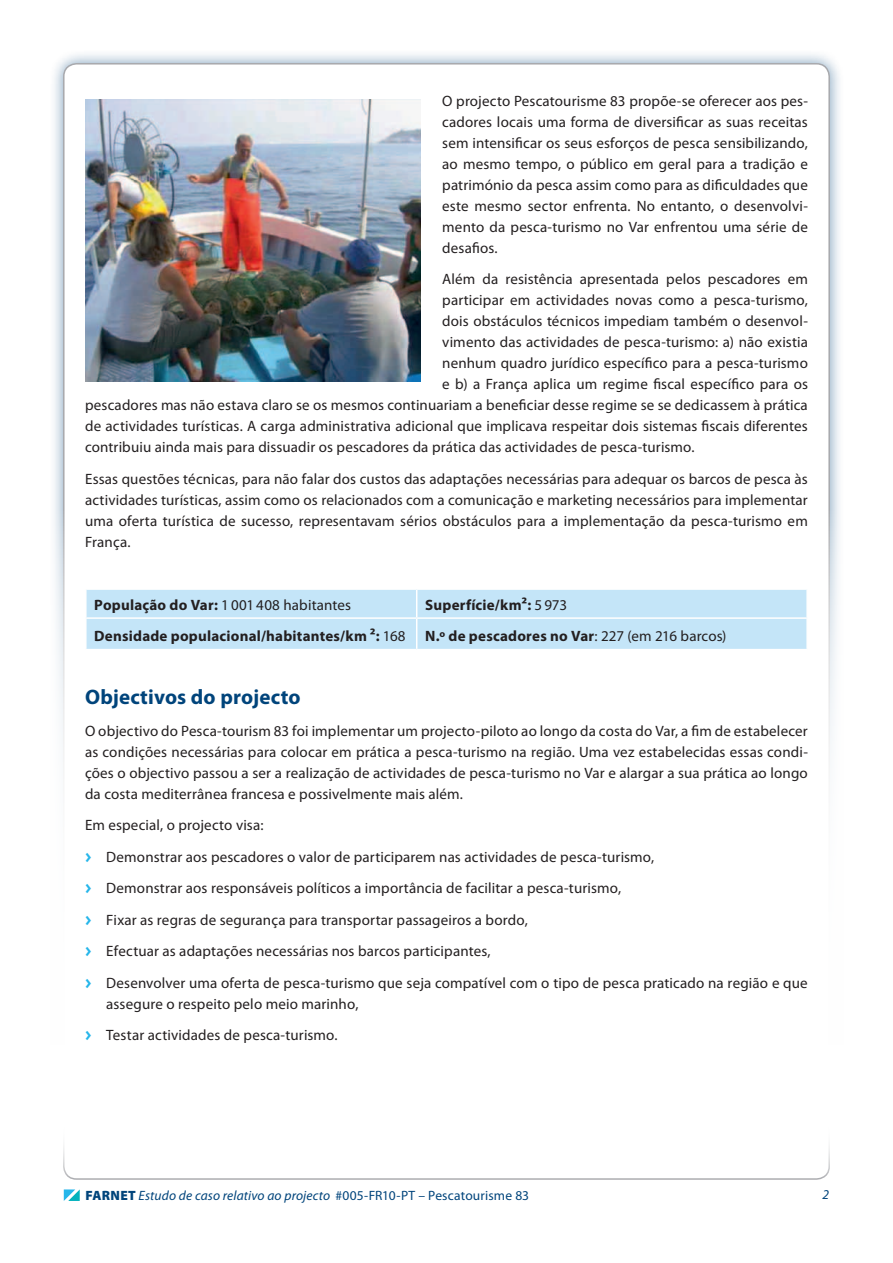
<style>
.page{position:relative;width:893px;height:1263px;background:#fff}
.page>*{position:absolute;margin:0;border:0;box-sizing:border-box;transform-origin:0 0}
.t1{font:700 21px "Myriad Pro";letter-spacing:.005em;color:#00447b}
.t2{font:15px/21px "Myriad Pro";letter-spacing:.01em;color:#231f20;text-align:justify}
.t3{font:700 15px "Myriad Pro";letter-spacing:.015em;color:#231f20}
.t4{font:italic 13.5px "Myriad Pro";letter-spacing:.01em;color:#00447b}
.s1{font-weight:700}
.s2{font-weight:400}
.s3{font-family:"Meta Plus Bold Caps";color:#26b6ea}
.s4{font-weight:900;font-style:normal}
.s5{font-style:normal}
</style>
<div class="page">
<div style="left:49px;top:49px;width:795px;height:1165px;background:#00447b;opacity:.5"></div>
<div style="left:64px;top:64px;width:765px;height:1135px;background:#fff;border-radius:13px"></div>
<div style="left:0;top:510px;width:893px;height:753px;background:#fff"></div>
<svg style="left:63px;top:1146px;width:767px;height:34px"></svg>
<svg style="left:64px;top:1189px;width:16px;height:12px"></svg>
<div style="left:86px;top:589px;width:720px;height:60px;background:#c4e5f8"></div>
<hr style="left:85px;top:617px;width:332px;height:2px;background:#fff">
<hr style="left:85px;top:619px;width:2px;height:30px;background:#fff">
<hr style="left:417px;top:617px;width:391px;height:2px;background:#fff">
<hr style="left:416px;top:619px;width:1px;height:30px;background:#fff">
<img style="left:85px;top:100px;width:336px;height:281px">
<p class="t2" style="left:442px;top:90px;width:367px">O projecto Pescatourisme 83 propõe-se oferecer aos pes&shy;cadores locais uma forma de diversificar as suas receitas sem intensificar os seus esforços de pesca sensibilizando, ao mesmo tempo, o público em geral para a tradição e património da pesca assim como para as dificuldades que este mesmo sector enfrenta. No entanto, o desenvolvi&shy;mento da pesca-turismo no Var enfrentou uma série de desafios.</p>
<p class="t2" style="left:442px;top:268px;width:367px">Além da resistência apresentada pelos pescadores em</p>
<p class="t2" style="left:442px;top:289px;width:367px">participar em actividades novas como a pesca-turismo,</p>
<p class="t2" style="left:442px;top:310px;width:367px">dois obstáculos técnicos impediam também o desenvol-</p>
<p class="t2" style="left:442px;top:331px;width:367px">vimento das actividades de pesca-turismo: a) não existia</p>
<p class="t2" style="left:442px;top:352px;width:367px">nenhum quadro jurídico específico para a pesca-turismo</p>
<p class="t2" style="left:442px;top:373px;width:367px">e b) a França aplica um regime fiscal específico para os</p>
<p class="t2" style="left:85px;top:394px;width:724px">pescadores mas não estava claro se os mesmos continuariam a beneficiar desse regime se se dedicassem à prática</p>
<p class="t2" style="left:85px;top:415px;width:724px">de actividades turísticas. A carga administrativa adicional que implicava respeitar dois sistemas fiscais diferentes</p>
<p class="t2" style="left:85px;top:436px;width:611px">contribuiu ainda mais para dissuadir os pescadores da prática das actividades de pesca-turismo.</p>
<p class="t2" style="left:85px;top:468px;width:724px">Essas questões técnicas, para não falar dos custos das adaptações necessárias para adequar os barcos de pesca às actividades turísticas, assim como os relacionados com a comunicação e marketing necessários para implementar uma oferta turística de sucesso, representavam sérios obstáculos para a implementação da pesca-turismo em França.</p>
<p class="t2" style="left:94px;top:594px;width:258px"><span class="s1">População do Var:</span> 1 001 408 habitantes</p>
<p class="t3" style="left:425px;top:595px;width:144px">Superfície/km²: <span class="s2">5 973</span></p>
<p class="t3" style="left:94px;top:626px;width:313px">Densidade populacional/habitantes/km ²: <span class="s2">168</span></p>
<p class="t3" style="left:425px;top:626px;width:303px">N.º de pescadores no Var<span class="s2">: 227 (em 216 barcos)</span></p>
<h1 class="t1" style="left:85px;top:683px;width:217px">Objectivos do projecto</h1>
<p class="t2" style="left:85px;top:720px;width:724px">O objectivo do Pesca-tourism 83 foi implementar um projecto-piloto ao longo da costa do Var, a fim de estabelecer as condições necessárias para colocar em prática a pesca-turismo na região. Uma vez estabelecidas essas condi&shy;ções o objectivo passou a ser a realização de actividades de pesca-turismo no Var e alargar a sua prática ao longo da costa mediterrânea francesa e possivelmente mais além.</p>
<p class="t2" style="left:85px;top:809px;width:724px;line-height:31.5px;text-align:left">Em especial, o projecto visa:<br><span class="s3">&gt;</span> Demonstrar aos pescadores o valor de participarem nas actividades de pesca-turismo,<br><span class="s3">&gt;</span> Demonstrar aos responsáveis políticos a importância de facilitar a pesca-turismo,<br><span class="s3">&gt;</span> Fixar as regras de segurança para transportar passageiros a bordo,<br><span class="s3">&gt;</span> Efectuar as adaptações necessárias nos barcos participantes,<br><span class="s3">&gt;</span> Desenvolver uma oferta de pesca-turismo que seja compatível com o tipo de pesca praticado na região e que</p>
<p class="t2" style="left:85px;top:988px;width:275px;line-height:31.5px;text-indent:21px">assegure o respeito pelo meio marinho, <span class="s3">&gt;</span> Testar actividades de pesca-turismo.</p>
<p class="t4" style="left:85px;top:1187px;width:445px"><span class="s4">FARNET</span> Estudo de caso relativo ao projecto <span class="s5">#005-FR10-PT – Pescatourisme 83</span></p>
<p class="t4" style="left:822px;top:1186px;width:8px">2</p>
</div>
